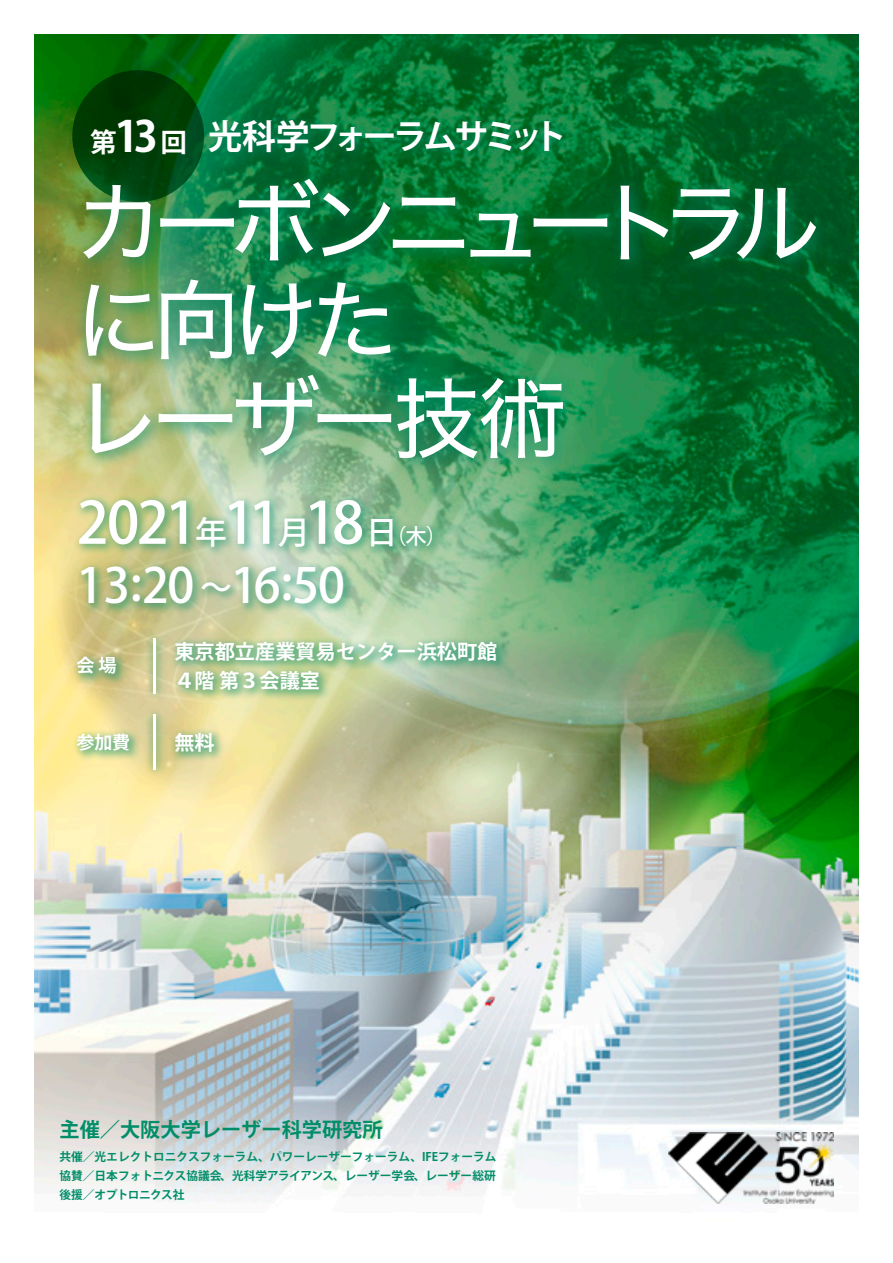
<style>
.page{position:relative;width:893px;height:1263px;background:#fff}
.page>*{position:absolute;margin:0;border:0;box-sizing:border-box;transform-origin:0 0}
.t1{font:88.2px/97.8px "Hiragino Sans W4";letter-spacing:-.115em;color:#fff}
.t2{font:500 57.45px "Koz Go Pr 6 N";letter-spacing:-.065em;color:#fff}
.t3{font:500 47.85px "Koz Go Pr 6 N";letter-spacing:-.025em;color:#fff}
.t4{font:700 34.05px "Koz Go Pr 6 N";letter-spacing:-.13em;color:#fff}
.t5{font:700 20.25px/28.7px "Koz Go Pr 6 N";color:#fff}
.t6{font:700 20.25px "Koz Go Pr 6 N";color:#008d68}
.t7{font:700 18px "Koz Go Pr 6 N";color:#fff}
.t8{font:700 11.7px/19.2px "Koz Go Pr 6 N";color:#008d68;text-align:justify}
.s1{font-size:42.45px}
.s2{font-size:31.95px}
.s3{font-size:21.3px}
</style>
<div class="page">
<img style="left:34px;top:34px;width:825px;height:1174px">
<img style="left:669px;top:1132px;width:164px;height:71px">
<div style="left:73px;top:493px;width:371px;height:122px;background:#008d68;opacity:.5"></div>
<svg style="left:72px;top:70px;width:132px;height:132px;background:#003c06"></svg>
<div style="left:200px;top:109px;width:378px;height:59px;background:#008d68;opacity:.9"></div>
<div style="left:74px;top:168px;width:758px;height:306px;background:#008d68;opacity:.9"></div>
<div style="left:170px;top:635px;width:339px;height:66px;background:#008d68;opacity:.5"></div>
<div style="left:147px;top:632px;width:21px;height:72px;background:#d4cc9a"></div>
<div style="left:145px;top:630px;width:18px;height:71px;background:#008d68;opacity:.75"></div>
<svg style="left:153px;top:638px;width:2px;height:55px"></svg>
<div style="left:72px;top:651px;width:56px;height:34px;background:#008d68;opacity:.5"></div>
<div style="left:170px;top:726px;width:57px;height:37px;background:#008d68;opacity:.5"></div>
<div style="left:72px;top:727px;width:70px;height:35px;background:#008d68;opacity:.5"></div>
<div style="left:147px;top:708px;width:21px;height:73px;background:#008d68;opacity:.5"></div>
<div style="left:145px;top:707px;width:18px;height:70px;background:#008d68;opacity:.75"></div>
<svg style="left:153px;top:714px;width:2px;height:56px"></svg>
<h3 class="t4" style="left:90px;top:117px;width:478px"><sub>第</sub><span class="s1">13</span> <sub>回</sub> 光科学フォーラムサミット</h3>
<h1 class="t1" style="left:73px;top:168px;width:749px">カーボンニュートラルに向けた<br>レーザー技術</h1>
<h2 class="t2" style="left:77px;top:490px;width:372px">2021<span class="s2">年</span>11<span class="s2">月</span>18<span class="s2">日</span><span class="s3">（木）</span></h2>
<h3 class="t3" style="left:77px;top:559px;width:270px">13:20 <span class="s2">〜</span>16:50</h3>
<h3 class="t7" style="left:77px;top:656px;width:42px">会 場</h3>
<h3 class="t5" style="left:174px;top:637px;width:325px">東京都立産業貿易センター浜松町館<br>４階 第３会議室</h3>
<h3 class="t7" style="left:77px;top:732px;width:55px">参加費</h3>
<h3 class="t5" style="left:174px;top:728px;width:42px">無料</h3>
<h3 class="t6" style="left:60px;top:1118px;width:325px">主催／大阪大学レーザー科学研究所</h3>
<p class="t8" style="left:60px;top:1147px;width:439px">共催／光エレクトロニクスフォーラム、パワーレーザーフォーラム、IFEフォーラム協賛／日本フォトニクス協議会、光科学アライアンス、レーザー学会、レーザー総研後援／オプトロニクス社</p>
</div>
